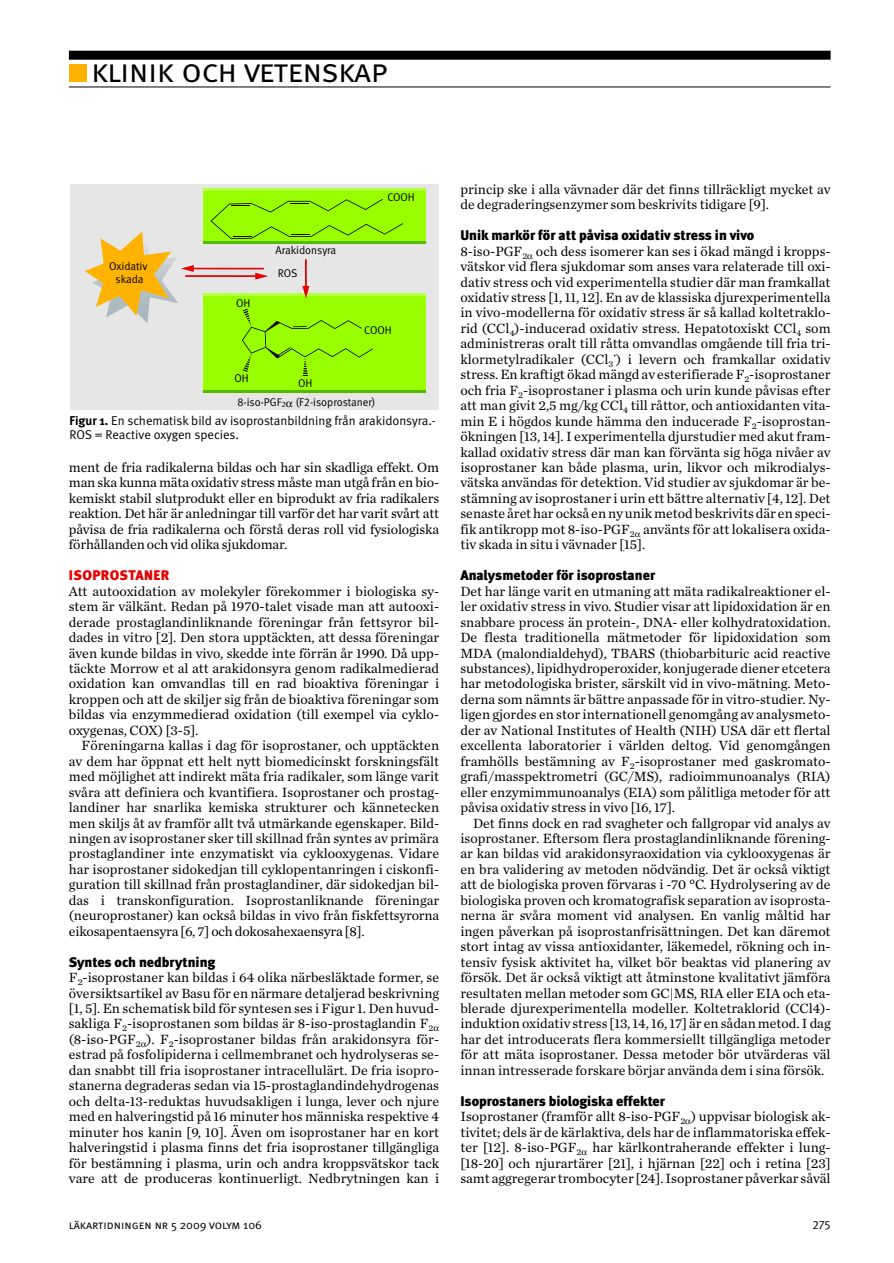
<style>
.page{position:relative;width:894px;height:1263px;background:#fff}
.page>*{position:absolute;margin:0;border:0;box-sizing:border-box;transform-origin:0 0}
.t1{font:33px "Meta LT Normal Small Caps";letter-spacing:-.015em;color:#000}
.t2{font:13.95px/15.5px "Chronicle LT Text";color:#000;text-align:justify}
.t3{font:13.95px "Meta LT Black";color:#000}
.t4{font:13.95px "Meta LT Black";letter-spacing:.03em;color:#e60000}
.t5{font:12.75px/14.2px "Meta LT Normal";color:#000}
.t6{font:12px "Meta LT Normal Small Caps";color:#000}
.t7{font:12px "Meta LT Normal Utilities";color:#000}
.t8{font:11.25px/13.2px "Meta LT Normal Tabular";color:#000;text-align:center}
.s1{font-size:10.95px}
.s2{font-family:"Meta LT Bold"}
</style>
<div class="page">
<div style="left:69px;top:51px;width:761px;height:9px;background:#000"></div>
<hr style="left:69px;top:87px;width:761px;height:1px;background:#000">
<div style="left:69px;top:64px;width:17px;height:18px;background:#ffb300"></div>
<div style="left:70px;top:185px;width:368px;height:225px;background:#e6e6e6"></div>
<div style="left:203px;top:188px;width:223px;height:55px;background:#9f0"></div>
<hr style="left:203px;top:188px;width:223px;height:3px;background:#b5ff45">
<div style="left:203px;top:293px;width:223px;height:100px;background:#9f0"></div>
<hr style="left:203px;top:390px;width:223px;height:3px;background:#54ba00">
<hr style="left:203px;top:293px;width:223px;height:3px;background:#b5ff45">
<hr style="left:305px;top:259px;width:1px;height:31px;background:#e60000">
<svg style="left:302px;top:286px;width:7px;height:13px"></svg>
<hr style="left:193px;top:268px;width:71px;height:1px;background:#e60000">
<svg style="left:85px;top:231px;width:109px;height:92px"></svg>
<hr style="left:185px;top:275px;width:71px;height:2px;background:#e60000">
<svg style="left:255px;top:273px;width:13px;height:6px"></svg>
<svg style="left:203px;top:199px;width:223px;height:44px"></svg>
<svg style="left:242px;top:309px;width:131px;height:67px"></svg>
<h1 class="t1" style="left:91px;top:52px;width:298px">klinik och vetenskap</h1>
<p class="t8" style="left:109px;top:260px;width:40px">Oxidativ skada</p>
<p class="t8" style="left:236px;top:297px;width:16px">OH</p>
<p class="t8" style="left:275px;top:244px;width:62px">Arakidonsyra</p>
<p class="t8" style="left:278px;top:267px;width:21px">ROS</p>
<p class="t8" style="left:234px;top:372px;width:16px">OH</p>
<p class="t8" style="left:298px;top:377px;width:16px">OH</p>
<p class="t8" style="left:387px;top:191px;width:29px">COOH</p>
<p class="t8" style="left:364px;top:324px;width:29px">COOH</p>
<p class="t8" style="left:237px;top:396px;width:139px">8-iso-PG<span class="s1">F</span><sub>2</sub> (F2-isoprostaner)</p>
<p class="t5" style="left:69px;top:414px;width:367px"><span class="s2">Figur 1.</span> En schematisk bild av isoprostanbildning från arakidonsyra. -<br>ROS = Reactive oxygen species.</p>
<p class="t2" style="left:69px;top:461px;width:372px">ment de fria radikalerna bildas och har sin skadliga effekt. Om man ska kunna mäta oxidativ stress måste man utgå från en bio&shy;kemiskt stabil slutprodukt eller en biprodukt av fria radikalers reaktion. Det här är anledningar till varför det har varit svårt att påvisa de fria radikalerna och förstå deras roll vid fysiologiska förhållanden och vid olika sjukdomar.</p>
<p class="t4" style="left:69px;top:570px;width:102px">ISOPROSTANER</p>
<p class="t2" style="left:69px;top:584px;width:371px">Att autooxidation av molekyler förekommer i biologiska sy - stem är välkänt. Redan på 1970-talet visade man att autooxi - derade prostaglandinliknande föreningar från fettsyror bil&shy;dades in vitro [2]. Den stora upptäckten, att dessa föreningar även kunde bildas in vivo, skedde inte förrän år 1990. Då upp&shy;täckte Morrow et al att arakidonsyra genom radikalmedierad oxidation kan omvandlas till en rad bioaktiva föreningar i kroppen och att de skiljer sig från de bioaktiva föreningar som bildas via enzymmedierad oxidation (till exempel via cyklo - oxygenas, COX) [3-5].</p>
<p class="t2" style="left:69px;top:739px;width:371px;text-indent:13px">Föreningarna kallas i dag för isoprostaner, och upptäckten av dem har öppnat ett helt nytt biomedicinskt forskningsfält med möjlighet att indirekt mäta fria radikaler, som länge varit svåra att definiera och kvantifiera. Isoprostaner och prostag&shy;landiner har snarlika kemiska strukturer och kännetecken men skiljs åt av framför allt två utmärkande egenskaper. Bild&shy;ningen av isoprostaner sker till skillnad från syntes av primära prostaglandiner inte enzymatiskt via cyklooxygenas. Vidare har isoprostaner sidokedjan till cyklopentanringen i ciskonfi&shy;guration till skillnad från prostaglandiner, där sidokedjan bil&shy;das i transkonfiguration. Isoprostanliknande föreningar (neuro prostaner) kan också bildas in vivo från fiskfettsyrorna eikosapentaensyra [6, 7] och dokosahexaensyra [8].</p>
<p class="t3" style="left:69px;top:956px;width:148px">Syntes och nedbrytning</p>
<p class="t2" style="left:69px;top:970px;width:371px;text-align:left">F<sub>2</sub>-isoprostaner kan bildas i 64 olika närbesläktade former, se översiktsartikel av Basu för en närmare detaljerad beskrivning [1, 5]. En schematisk bild för syntesen ses i Figur 1. Den huvud&shy;sakliga F<sub>2</sub>-isoprostanen som bildas är 8-iso-prostaglandin F<sub>2 </sub>(8-iso-PGF<sub>2</sub> ). F<sub>2</sub>-isoprostaner bildas från arakidonsyra för - estrad på fosfolipiderna i cellmembranet och hydrolyseras se&shy;dan snabbt till fria isoprostaner intracellulärt. De fria isopro&shy;stanerna degraderas sedan via 15-prostaglandindehydrogenas och delta-13-reduktas huvudsakligen i lunga, lever och njure med en halveringstid på 16 minuter hos människa respektive 4 minuter hos kanin [9, 10]. Även om isoprostaner har en kort halveringstid i plasma finns det fria isoprostaner tillgängliga för bestämning i plasma, urin och andra kroppsvätskor tack vare att de produceras kontinuerligt. Nedbrytningen kan i</p>
<p class="t2" style="left:460px;top:182px;width:371px">princip ske i alla vävnader där det finns tillräckligt mycket av de degraderingsenzymer som beskrivits tidigare [9].</p>
<p class="t3" style="left:460px;top:230px;width:295px">Unik markör för att påvisa oxidativ stress in vivo</p>
<p class="t2" style="left:460px;top:244px;width:371px">8-iso-PGF<sub>2</sub> och dess isomerer kan ses i ökad mängd i kropps&shy;vätskor vid flera sjukdomar som anses vara relaterade till oxi&shy;dativ stress och vid experimentella studier där man framkallat oxidativ stress [1, 11, 12]. En av de klassiska djurexperimentella in vivo-modellerna för oxidativ stress är så kallad koltetraklo&shy;rid (CCl<sub>4</sub>)-inducerad oxidativ stress. Hepatotoxiskt CCl<sub>4</sub> som administreras oralt till råtta omvandlas omgående till fria tri&shy;klormetylradikaler (CCl<sub>3</sub>˙) i levern och framkallar oxidativ stress. En kraftigt ökad mängd av esterifierade F<sub>2</sub>-isoprostaner och fria F<sub>2</sub>-isoprostaner i plasma och urin kunde påvisas efter att man givit 2,5 mg/kg CCl<sub>4</sub> till råttor, och antioxidanten vita&shy;min E i högdos kunde hämma den inducerade F<sub>2</sub>-isoprostan&shy;ökningen [13, 14]. I experimentella djurstudier med akut fram&shy;kallad oxidativ stress där man kan förvänta sig höga nivåer av isoprostaner kan både plasma, urin, likvor och mikrodialys - vätska användas för detektion. Vid studier av sjukdomar är be&shy;stämning av isoprostaner i urin ett bättre alternativ [4, 12]. Det senaste året har också en ny unik metod beskrivits där en speci&shy;fik antikropp mot 8-iso-PGF<sub>2</sub> använts för att lokalisera oxida&shy;tiv skada in situ i vävnader [15].</p>
<p class="t3" style="left:460px;top:570px;width:196px">Analysmetoder för isoprostaner</p>
<p class="t2" style="left:460px;top:584px;width:371px">Det har länge varit en utmaning att mäta radikalreaktioner el&shy;ler oxidativ stress in vivo. Studier visar att lipidoxidation är en snabbare process än protein-, DNA- eller kolhydratoxidation.<br>De flesta traditionella mätmetoder för lipidoxidation som MDA (malondialdehyd), TBARS (thiobarbituric acid reactive substances), lipidhydroperoxider, konjugerade diener etcetera har metodologiska brister, särskilt vid in vivo-mätning. Meto&shy;derna som nämnts är bättre anpassade för in vitro-studier. Ny - ligen gjordes en stor internationell genomgång av analysmeto&shy;der av National Institutes of Health (NIH) USA där ett flertal excellenta laboratorier i världen deltog. Vid genomgången framhölls bestämning av F<sub>2</sub>-isoprostaner med gaskromato - grafi/masspektrometri (GC/MS), radioimmunoanalys (RIA) eller enzymimmunoanalys (EIA) som pålitliga metoder för att påvisa oxidativ stress in vivo [16, 17].</p>
<p class="t2" style="left:460px;top:816px;width:371px;text-indent:13px">Det finns dock en rad svagheter och fallgropar vid analys av isoprostaner. Eftersom flera prostaglandinliknande förening&shy;ar kan bildas vid arakidonsyraoxidation via cyklooxygenas är en bra validering av metoden nödvändig. Det är också viktigt att de biologiska proven förvaras i -70 °C. Hydrolysering av de biologiska proven och kromatografisk separation av isoprosta&shy;nerna är svåra moment vid analysen. En vanlig måltid har ingen påverkan på isoprostanfrisättningen. Det kan däremot stort intag av vissa antioxidanter, läkemedel, rökning och in&shy;tensiv fysisk aktivitet ha, vilket bör beaktas vid planering av försök. Det är också viktigt att åtminstone kvalitativt jämföra resultaten mellan metoder som GC|MS, RIA eller EIA och eta&shy;blerade djurexperimentella modeller. Koltetraklorid (CCl4)- induktion oxidativ stress [13, 14, 16, 17] är en sådan metod. I dag har det introducerats flera kommersiellt tillgängliga metoder för att mäta isoprostaner. Dessa metoder bör utvärderas väl innan intresserade forskare börjar använda dem i sina försök.</p>
<p class="t3" style="left:460px;top:1095px;width:206px">Isoprostaners biologiska effekter</p>
<p class="t2" style="left:460px;top:1109px;width:371px">Isoprostaner (framför allt 8-iso-PGF<sub>2</sub> ) uppvisar biologisk ak&shy;tivitet; dels är de kärlaktiva, dels har de inflammatoriska effek&shy;ter [12]. 8-iso-PGF<sub>2</sub> har kärlkontraherande effekter i lung-[18-20] och njurartärer [21], i hjärnan [22] och i retina [23] samt aggregerar trombocyter [24]. Isoprostaner påverkar såväl</p>
<p class="t6" style="left:69px;top:1218px;width:194px">läkartidningen nr 5 2009 volym 106</p>
<p class="t7" style="left:812px;top:1218px;width:20px">275</p>
</div>
